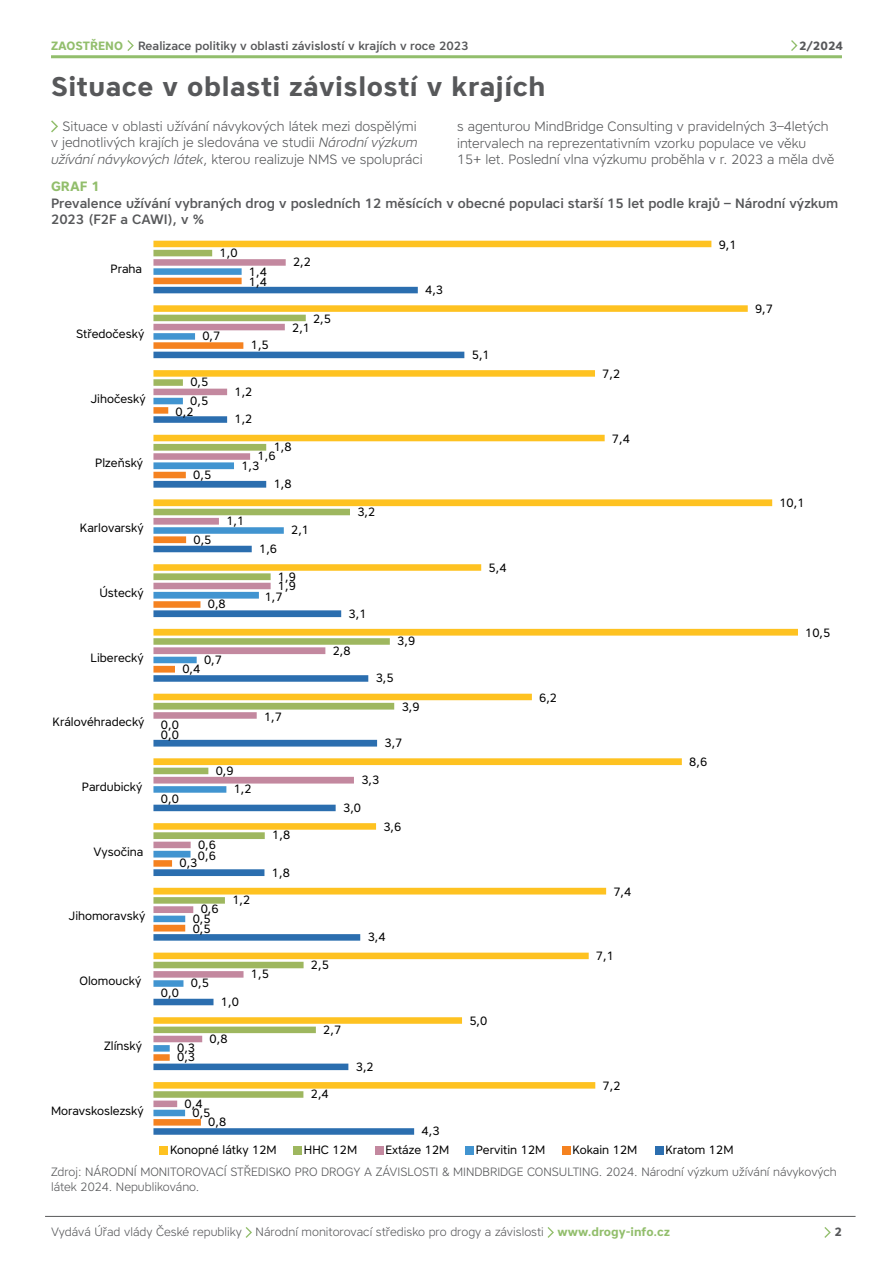
<style>
.page{position:relative;width:893px;height:1263px;background:#fff}
.page>*{position:absolute;margin:0;border:0;box-sizing:border-box;transform-origin:0 0}
.t1{font:700 27px "Core Sans A65";color:#57585a}
.t2{font:300 13.5px/16.5px "Core Sans A35";color:#57585a}
.t3{font:500 13.5px/16.5px "Core Sans A55";color:#57585a}
.t4{font:700 13.5px "Core Sans A65";color:#92be6c}
.t5{font:12px "Core Sans A45";color:#000}
.t6{font:300 12px/14.4px "Core Sans A35";color:#57585a}
.t7{font:500 12px "Core Sans A55";color:#57585a}
.t8{font:700 12px "Core Sans A65";color:#92be6c}
.t9{font:700 12px "Core Sans A65";color:#57585a}
.s1{font-style:italic}
.s2{font-family:"Core Sans A65";font-weight:700;color:#92be6c}
</style>
<div class="page">
<hr style="left:51px;top:55px;width:791px;height:3px;background:#92be6c">
<svg style="left:127px;top:40px;width:7px;height:11px"></svg>
<svg style="left:791px;top:40px;width:7px;height:11px"></svg>
<hr style="left:45px;top:1216px;width:810px;height:1px;background:#57585a">
<svg style="left:245px;top:1227px;width:7px;height:11px"></svg>
<svg style="left:547px;top:1227px;width:7px;height:11px"></svg>
<svg style="left:824px;top:1227px;width:7px;height:11px"></svg>
<svg style="left:153px;top:241px;width:645px;height:847px"></svg>
<svg style="left:153px;top:287px;width:311px;height:848px"></svg>
<div style="left:160px;top:1146px;width:8px;height:8px;background:#fec221"></div>
<div style="left:293px;top:1146px;width:9px;height:8px;background:#9eb75f"></div>
<div style="left:375px;top:1146px;width:8px;height:8px;background:#c3889f"></div>
<div style="left:465px;top:1146px;width:9px;height:8px;background:#4194d0"></div>
<div style="left:562px;top:1146px;width:8px;height:8px;background:#f58220"></div>
<div style="left:655px;top:1146px;width:8px;height:8px;background:#2b6eaf"></div>
<svg style="left:51px;top:120px;width:7px;height:13px"></svg>
<p class="t8" style="left:51px;top:37px;width:9px">ZAOST</p>
<p class="t8" style="left:90px;top:37px;width:30px">ŘENO</p>
<p class="t7" style="left:138px;top:38px;width:332px">Realizace politiky v oblasti závislostí v krajích v roce 2023</p>
<p class="t9" style="left:799px;top:38px;width:46px">2/2024</p>
<h1 class="t1" style="left:51px;top:69px;width:496px">Situace v oblasti závislostí v krajích</h1>
<p class="t2" style="left:51px;top:118px;width:373px;text-align:center">Situace v oblasti užívání návykových látek mezi dospělými<br>v jednotlivých krajích je sledována ve studii <span class="s1">Národní výzkum užívání návykových látek</span>, kterou realizuje NMS ve spolupráci</p>
<p class="t2" style="left:457px;top:118px;width:379px">s agenturou MindBridge Consulting v pravidelných 3–4letých intervalech na reprezentativním vzorku populace ve věku<br>15+ let. Poslední vlna výzkumu proběhla v r. 2023 a měla dvě</p>
<p class="t4" style="left:51px;top:178px;width:50px">GRAF 1</p>
<p class="t3" style="left:51px;top:195px;width:789px">Prevalence užívání vybraných drog v posledních 12 měsících v obecné populaci starší 15 let podle krajů – Národní výzkum<br>2023 (F2F a CAWI), v %</p>
<p class="t5" style="left:719px;top:237px;width:19px">9,1</p>
<p class="t5" style="left:220px;top:245px;width:19px">1,0</p>
<p class="t5" style="left:293px;top:254px;width:19px">2,2</p>
<p class="t5" style="left:111px;top:261px;width:33px">Praha</p>
<p class="t5" style="left:249px;top:263px;width:19px">1,4</p>
<p class="t5" style="left:249px;top:274px;width:19px">1,4</p>
<p class="t5" style="left:425px;top:282px;width:19px">4,3</p>
<p class="t5" style="left:76px;top:326px;width:69px">Středočeský</p>
<p class="t5" style="left:202px;top:328px;width:19px">0,7</p>
<p class="t5" style="left:251px;top:337px;width:19px">1,5</p>
<p class="t5" style="left:313px;top:311px;width:19px">2,5</p>
<p class="t5" style="left:292px;top:320px;width:19px">2,1</p>
<p class="t5" style="left:472px;top:347px;width:19px">5,1</p>
<p class="t5" style="left:755px;top:301px;width:20px">9,7</p>
<p class="t5" style="left:91px;top:391px;width:57px">Jihočeský</p>
<p class="t5" style="left:190px;top:374px;width:19px">0,5</p>
<p class="t5" style="left:190px;top:393px;width:19px">0,5</p>
<p class="t5" style="left:176px;top:404px;width:19px">0,2</p>
<p class="t5" style="left:234px;top:384px;width:19px">1,2</p>
<p class="t5" style="left:234px;top:411px;width:19px">1,2</p>
<p class="t5" style="left:602px;top:366px;width:19px">7,2</p>
<p class="t5" style="left:95px;top:455px;width:49px">Plzeňský</p>
<p class="t5" style="left:193px;top:467px;width:19px">0,5</p>
<p class="t5" style="left:274px;top:439px;width:19px">1,8</p>
<p class="t5" style="left:258px;top:448px;width:19px">1,6</p>
<p class="t5" style="left:241px;top:458px;width:19px">1,3</p>
<p class="t5" style="left:274px;top:476px;width:19px">1,8</p>
<p class="t5" style="left:612px;top:431px;width:19px">7,4</p>
<p class="t5" style="left:80px;top:520px;width:65px">Karlovarský</p>
<p class="t5" style="left:193px;top:532px;width:19px">0,5</p>
<p class="t5" style="left:226px;top:513px;width:19px">1,1</p>
<p class="t5" style="left:259px;top:541px;width:19px">1,6</p>
<p class="t5" style="left:291px;top:522px;width:19px">2,1</p>
<p class="t5" style="left:357px;top:504px;width:19px">3,2</p>
<p class="t5" style="left:779px;top:495px;width:27px">10,1</p>
<p class="t5" style="left:99px;top:585px;width:46px">Ústecký</p>
<p class="t5" style="left:208px;top:596px;width:19px">0,8</p>
<p class="t5" style="left:278px;top:569px;width:19px">1,9</p>
<p class="t5" style="left:278px;top:578px;width:19px">1,9</p>
<p class="t5" style="left:265px;top:589px;width:19px">1,7</p>
<p class="t5" style="left:349px;top:606px;width:19px">3,1</p>
<p class="t5" style="left:489px;top:560px;width:19px">5,4</p>
<p class="t5" style="left:91px;top:649px;width:55px">Liberecký</p>
<p class="t5" style="left:204px;top:652px;width:19px">0,7</p>
<p class="t5" style="left:182px;top:661px;width:19px">0,4</p>
<p class="t5" style="left:333px;top:642px;width:19px">2,8</p>
<p class="t5" style="left:397px;top:633px;width:19px">3,9</p>
<p class="t5" style="left:376px;top:670px;width:19px">3,5</p>
<p class="t5" style="left:805px;top:625px;width:27px">10,5</p>
<p class="t5" style="left:53px;top:714px;width:93px">Královéhradecký</p>
<p class="t5" style="left:161px;top:716px;width:19px">0,0</p>
<p class="t5" style="left:161px;top:727px;width:19px">0,0</p>
<p class="t5" style="left:264px;top:709px;width:19px">1,7</p>
<p class="t5" style="left:402px;top:699px;width:19px">3,9</p>
<p class="t5" style="left:384px;top:735px;width:19px">3,7</p>
<p class="t5" style="left:539px;top:689px;width:19px">6,2</p>
<p class="t5" style="left:82px;top:779px;width:62px">Pardubický</p>
<p class="t5" style="left:161px;top:790px;width:19px">0,0</p>
<p class="t5" style="left:216px;top:763px;width:19px">0,9</p>
<p class="t5" style="left:234px;top:781px;width:19px">1,2</p>
<p class="t5" style="left:361px;top:772px;width:19px">3,3</p>
<p class="t5" style="left:343px;top:800px;width:19px">3,0</p>
<p class="t5" style="left:689px;top:754px;width:19px">8,6</p>
<p class="t5" style="left:94px;top:844px;width:51px">Vysočina</p>
<p class="t5" style="left:198px;top:837px;width:19px">0,6</p>
<p class="t5" style="left:198px;top:848px;width:19px">0,6</p>
<p class="t5" style="left:179px;top:855px;width:19px">0,3</p>
<p class="t5" style="left:272px;top:827px;width:19px">1,8</p>
<p class="t5" style="left:272px;top:864px;width:19px">1,8</p>
<p class="t5" style="left:383px;top:819px;width:19px">3,6</p>
<p class="t5" style="left:69px;top:908px;width:78px">Jihomoravský</p>
<p class="t5" style="left:201px;top:901px;width:19px">0,6</p>
<p class="t5" style="left:193px;top:911px;width:19px">0,5</p>
<p class="t5" style="left:193px;top:921px;width:19px">0,5</p>
<p class="t5" style="left:232px;top:892px;width:19px">1,2</p>
<p class="t5" style="left:368px;top:929px;width:19px">3,4</p>
<p class="t5" style="left:613px;top:884px;width:19px">7,4</p>
<p class="t5" style="left:80px;top:973px;width:63px">Olomoucký</p>
<p class="t5" style="left:161px;top:985px;width:19px">0,0</p>
<p class="t5" style="left:191px;top:975px;width:19px">0,5</p>
<p class="t5" style="left:221px;top:994px;width:19px">1,0</p>
<p class="t5" style="left:251px;top:966px;width:19px">1,5</p>
<p class="t5" style="left:311px;top:957px;width:19px">2,5</p>
<p class="t5" style="left:596px;top:948px;width:19px">7,1</p>
<p class="t5" style="left:104px;top:1038px;width:39px">Zlínský</p>
<p class="t5" style="left:177px;top:1040px;width:19px">0,3</p>
<p class="t5" style="left:177px;top:1049px;width:19px">0,3</p>
<p class="t5" style="left:210px;top:1031px;width:19px">0,8</p>
<p class="t5" style="left:323px;top:1022px;width:19px">2,7</p>
<p class="t5" style="left:356px;top:1059px;width:19px">3,2</p>
<p class="t5" style="left:469px;top:1013px;width:19px">5,0</p>
<p class="t5" style="left:51px;top:1102px;width:94px">Moravskoslezský</p>
<p class="t5" style="left:185px;top:1095px;width:19px">0,4</p>
<p class="t5" style="left:192px;top:1105px;width:19px">0,5</p>
<p class="t5" style="left:208px;top:1114px;width:19px">0,8</p>
<p class="t5" style="left:311px;top:1086px;width:19px">2,4</p>
<p class="t5" style="left:422px;top:1123px;width:19px">4,3</p>
<p class="t5" style="left:603px;top:1078px;width:19px">7,2</p>
<p class="t5" style="left:170px;top:1142px;width:108px">Konopné látky 12M</p>
<p class="t5" style="left:304px;top:1142px;width:55px">HHC 12M</p>
<p class="t5" style="left:385px;top:1142px;width:66px">Extáze 12M</p>
<p class="t5" style="left:476px;top:1142px;width:71px">Pervitin 12M</p>
<p class="t5" style="left:573px;top:1142px;width:66px">Kokain 12M</p>
<p class="t5" style="left:665px;top:1142px;width:70px">Kratom 12M</p>
<p class="t6" style="left:51px;top:1164px;width:787px">Zdroj: NÁRODNÍ MONITOROVACÍ STŘEDISKO PRO DROGY A ZÁVISLOSTI &amp; MINDBRIDGE CONSULTING. 2024. Národní výzkum užívání návykových látek 2024. Nepublikováno.</p>
<p class="t6" style="left:51px;top:1225px;width:620px">Vydává Úřad vlády České republiky Národní monitorovací středisko pro drogy a závislosti <span class="s2">www.drogy-info.cz</span></p>
<p class="t9" style="left:834px;top:1224px;width:9px">2</p>
</div>
